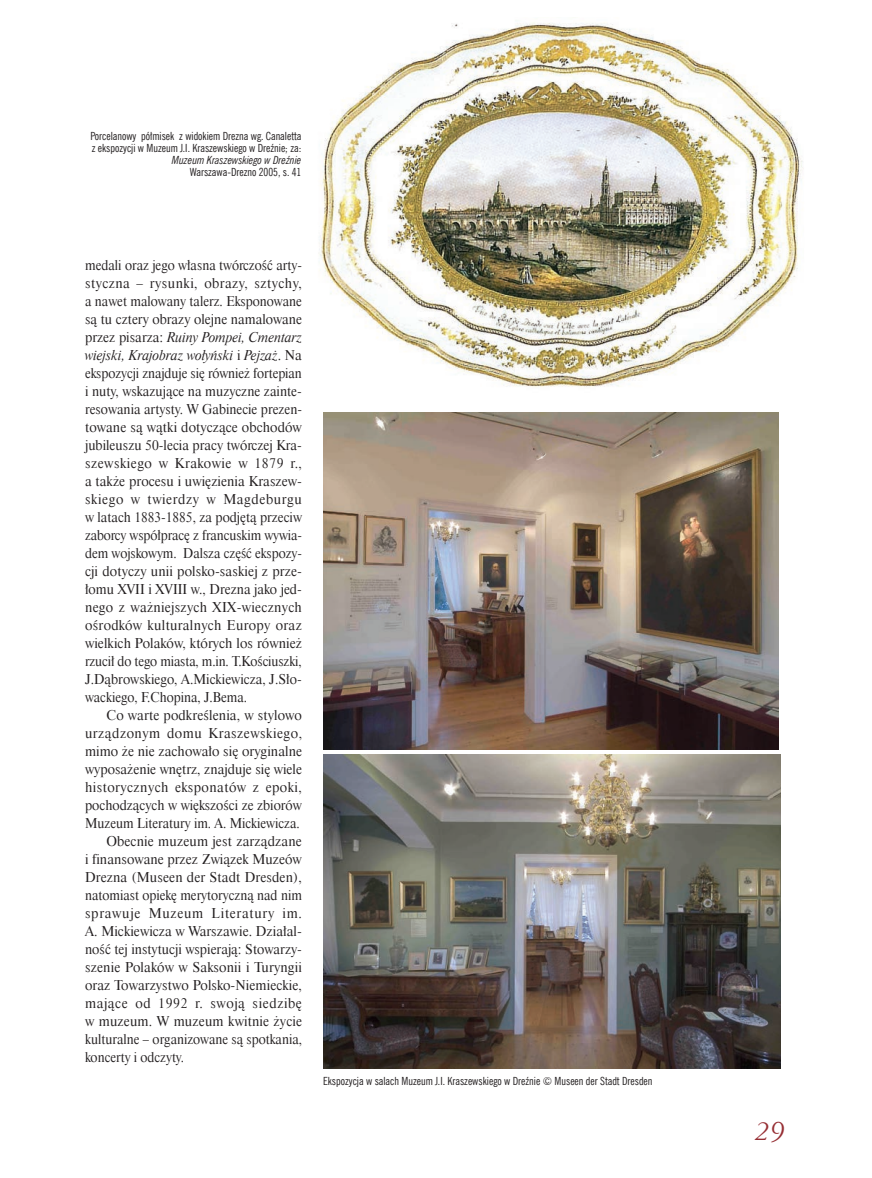
<style>
.page{position:relative;width:872px;height:1178px;background:#fff}
.page>*{position:absolute;margin:0;border:0;box-sizing:border-box;transform-origin:0 0}
.t1{font:italic 30px "Ameri Garmnd EU";color:#962e33}
.t2{font:13.5px/18px "Dutch 801 Hd EU";letter-spacing:.005em;color:#231f20;text-align:justify;scale:.96 1}
.t3{font:13.5px "Dutch 801 Hd EU";letter-spacing:.005em;color:#231f20}
.t4{font:13.5px "Dutch 801 Hd EU";letter-spacing:.035em;color:#231f20}
.t5{font:13.5px "Dutch 801 Hd EU";letter-spacing:.05em;color:#231f20}
.t6{font:13.5px "Dutch 801 Hd EU";letter-spacing:.045em;color:#231f20}
.t7{font:11.25px/12px "News Goth Cn EU";color:#231f20}
.t8{font:italic 11.25px "News Goth Cn EU";color:#231f20}
.s1{font-style:italic}
</style>
<div class="page">
<img style="left:323px;top:755px;width:457px;height:313px">
<img style="left:323px;top:413px;width:455px;height:336px">
<img style="left:319px;top:23px;width:485px;height:364px">
<p class="t7" style="left:90px;top:130px;width:212px">Porcelanowy półmisek z widokiem Drezna wg. Canaletta z ekspozycji w Muzeum J.I. Kraszewskiego w Dreźnie; za:</p>
<p class="t8" style="left:172px;top:153px;width:131px">Muzeum Kraszewskiego w Dreźnie</p>
<p class="t7" style="left:190px;top:166px;width:113px">Warszawa-Drezno 2005, s. 41</p>
<p class="t2" style="left:85px;top:257px;width:228px">medali oraz jego własna twórczość arty&shy;styczna – rysunki, obrazy, sztychy, a nawet malowany talerz. Eksponowane są tu cztery obrazy olejne namalowane przez pisarza: <span class="s1">Ruiny Pompei, Cmentarz wiejski, Krajobraz wołyński</span> i <span class="s1">Pejzaż</span>. Na ekspozycji znajduje się również fortepian i nuty, wskazujące na muzyczne zainte&shy;resowania artysty. W Gabinecie prezen&shy;towane są wątki dotyczące obchodów jubileuszu 50-lecia pracy twórczej Kra&shy;szewskiego w Krakowie w 1879 r., a także procesu i uwięzienia Kraszew&shy;skiego w twierdzy w Magdeburgu w latach 1883-1885, za podjętą przeciw zaborcy współpracę z francuskim wywia&shy;dem wojskowym. Dalsza część ekspozy&shy;cji dotyczy unii polsko-saskiej z prze&shy;łomu XVII i XVIII w., Drezna jako jed&shy;nego z ważniejszych XIX-wiecznych ośrodków kulturalnych Europy oraz wielkich Polaków, których los również rzucił do tego miasta, m.in. T.Kościuszki, J.Dąbrowskiego, A.Mickiewicza, J.Sło&shy;wackiego, F.Chopina, J.Bema.</p>
<p class="t3" style="left:106px;top:707px;width:197px">Co warte podkreślenia, w stylowo</p>
<p class="t4" style="left:85px;top:725px;width:218px">urządzonym domu Kraszewskiego,</p>
<p class="t3" style="left:85px;top:743px;width:218px">mimo że nie zachowało się oryginalne</p>
<p class="t3" style="left:85px;top:761px;width:218px">wyposażenie wnętrz, znajduje się wiele</p>
<p class="t4" style="left:85px;top:779px;width:218px">historycznych eksponatów z epoki,</p>
<p class="t3" style="left:85px;top:797px;width:218px">pochodzących w większości ze zbiorów</p>
<p class="t2" style="left:85px;top:815px;width:225px">Muzeum Literatury im. A. Mickiewicza.</p>
<p class="t3" style="left:106px;top:833px;width:197px">Obecnie muzeum jest zarządzane</p>
<p class="t3" style="left:85px;top:851px;width:218px">i finansowane przez Związek Muzeów</p>
<p class="t3" style="left:85px;top:869px;width:218px">Drezna (Museen der Stadt Dresden),</p>
<p class="t2" style="left:85px;top:887px;width:227px">natomiast opiekę merytoryczną nad nim</p>
<p class="t5" style="left:85px;top:905px;width:218px">sprawuje Muzeum Literatury im.</p>
<p class="t3" style="left:85px;top:923px;width:218px">A. Mickiewicza w Warszawie. Działal-</p>
<p class="t3" style="left:85px;top:941px;width:218px">ność tej instytucji wspierają: Stowarzy-</p>
<p class="t3" style="left:85px;top:959px;width:218px">szenie Polaków w Saksonii i Turyngii</p>
<p class="t3" style="left:85px;top:977px;width:218px">oraz Towarzystwo Polsko-Niemieckie,</p>
<p class="t6" style="left:85px;top:995px;width:218px">mające od 1992 r. swoją siedzibę</p>
<p class="t3" style="left:85px;top:1013px;width:218px">w muzeum. W muzeum kwitnie życie</p>
<p class="t2" style="left:85px;top:1031px;width:227px">kulturalne – organizowane są spotkania,</p>
<p class="t2" style="left:85px;top:1049px;width:105px">koncerty i odczyty.</p>
<p class="t7" style="left:323px;top:1075px;width:331px">Ekspozycja w salach Muzeum J.I. Kraszewskiego w Dreźnie © Museen der Stadt Dresden</p>
<h1 class="t1" style="left:756px;top:1113px;width:31px">29</h1>
</div>
